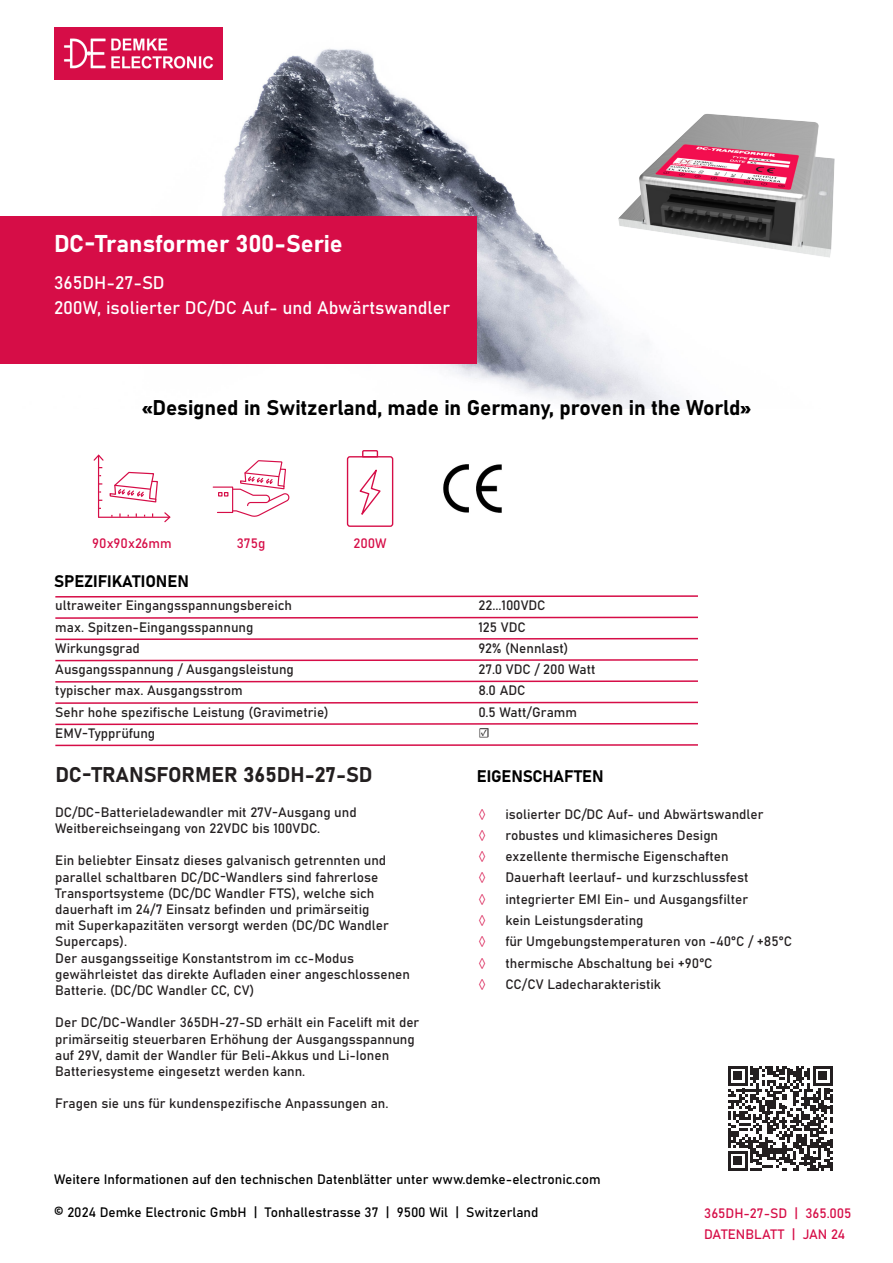
<style>
.page{position:relative;width:893px;height:1263px;background:#fff}
.page>*{position:absolute;margin:0;border:0;box-sizing:border-box;transform-origin:0 0}
.t1{font:24px "Bahnschrift";color:#fff}
.t2{font:21px "Bahnschrift";letter-spacing:-.005em;color:#000}
.t3{font:21px "Bahnschrift";color:#231f20}
.t4{font:18px "Bahnschrift";color:#fff}
.t5{font:16.5px "Bahnschrift";letter-spacing:-.005em;color:#000}
.t6{font:13.5px/16.2px "Bahnschrift";color:#231f20}
.t7{font:13.5px "Bahnschrift";color:#000}
.DIM_gew_AW_Absatz{font:13.5px "Bahnschrift";color:#d60d47}
.t8{font:13.5px "Minion Pro";color:#d60d47}
.t9{font:13.5px "Minion Pro";color:#231f20}
</style>
<div class="page">
<img style="left:54px;top:27px;width:630px;height:382px">
<img style="left:54px;top:28px;width:169px;height:51px">
<div style="left:0;top:216px;width:477px;height:148px;background:#d60d47"></div>
<svg style="left:55px;top:595px;width:643px;height:3px"></svg>
<svg style="left:55px;top:616px;width:643px;height:3px"></svg>
<svg style="left:55px;top:637px;width:643px;height:4px"></svg>
<svg style="left:55px;top:659px;width:643px;height:3px"></svg>
<svg style="left:55px;top:680px;width:643px;height:3px"></svg>
<svg style="left:55px;top:701px;width:643px;height:3px"></svg>
<svg style="left:55px;top:722px;width:643px;height:4px"></svg>
<svg style="left:55px;top:744px;width:643px;height:3px"></svg>
<svg style="left:94px;top:454px;width:76px;height:69px"></svg>
<svg style="left:213px;top:460px;width:76px;height:57px"></svg>
<svg style="left:346px;top:450px;width:48px;height:77px"></svg>
<img style="left:443px;top:464px;width:59px;height:49px">
<svg style="left:728px;top:1066px;width:105px;height:105px"></svg>
<img style="left:605px;top:89px;width:230px;height:197px">
<p class="t1" style="left:54px;top:225px;width:290px">DC-Transformer 300-Serie</p>
<p class="t4" style="left:54px;top:269px;width:112px">365DH-27-SD</p>
<p class="t4" style="left:54px;top:294px;width:398px">200W, isolierter DC/DC Auf- und Abwärtswandler</p>
<h2 class="t2" style="left:142px;top:392px;width:610px">«Designed in Switzerland, made in Germany, proven in the World»</h2>
<p class="DIM_gew_AW_Absatz" style="left:92px;top:532px;width:81px">90x90x26mm</p>
<p class="DIM_gew_AW_Absatz" style="left:237px;top:532px;width:30px">375g</p>
<p class="DIM_gew_AW_Absatz" style="left:354px;top:533px;width:35px">200W</p>
<p class="t5" style="left:54px;top:569px;width:136px">SPEZIFIKATIONEN</p>
<p class="t6" style="left:55px;top:596px;width:238px">ultraweiter Eingangsspannungsbereich</p>
<p class="t6" style="left:478px;top:596px;width:69px">22...100VDC</p>
<p class="t6" style="left:478px;top:618px;width:49px">125 VDC</p>
<p class="t6" style="left:55px;top:639px;width:86px">Wirkungsgrad</p>
<p class="t6" style="left:478px;top:639px;width:92px">92% (Nennlast)</p>
<p class="t6" style="left:55px;top:660px;width:240px">Ausgangsspannung / Ausgangsleistung</p>
<p class="t6" style="left:478px;top:660px;width:119px">27.0 VDC / 200 Watt</p>
<p class="t6" style="left:55px;top:682px;width:189px">typischer max. Ausgangsstrom</p>
<p class="t6" style="left:478px;top:682px;width:49px">8.0 ADC</p>
<p class="t6" style="left:55px;top:703px;width:275px">Sehr hohe spezifische Leistung (Gravimetrie)</p>
<p class="t6" style="left:478px;top:703px;width:100px">0.5 Watt/Gramm</p>
<p class="t6" style="left:55px;top:724px;width:101px">EMV-Typprüfung</p>
<p class="t9" style="left:478px;top:724px;width:13px">☑</p>
<p class="t6" style="left:55px;top:618px;width:200px">max. Spitzen-Eingangsspannung</p>
<p class="t3" style="left:55px;top:759px;width:319px">DC-TRANSFORMER 365DH-27-SD</p>
<p class="t6" style="left:55px;top:803px;width:303px">DC/DC-Batterieladewandler mit 27V-Ausgang und<br>Weitbereichseingang von 22VDC bis 100VDC.</p>
<p class="t6" style="left:55px;top:851px;width:335px">Ein beliebter Einsatz dieses galvanisch getrennten und parallel schaltbaren DC/DC-Wandlers sind fahrerlose Transportsysteme (DC/DC Wandler FTS), welche sich dauerhaft im 24/7 Einsatz befinden und primärseitig mit Superkapazitäten versorgt werden (DC/DC Wandler Supercaps).</p>
<p class="t6" style="left:55px;top:949px;width:356px">Der ausgangsseitige Konstantstrom im cc-Modus gewährleistet das direkte Aufladen einer angeschlossenen<br>Batterie. (DC/DC Wandler CC, CV)</p>
<p class="t6" style="left:55px;top:1013px;width:366px">Der DC/DC-Wandler 365DH-27-SD erhält ein Facelift mit der primärseitig steuerbaren Erhöhung der Ausgangsspannung auf 29V, damit der Wandler für Beli-Akkus und Li-Ionen Batteriesysteme eingesetzt werden kann.</p>
<p class="t6" style="left:55px;top:1094px;width:335px">Fragen sie uns für kundenspezifische Anpassungen an.</p>
<p class="t5" style="left:477px;top:763px;width:128px">EIGENSCHAFTEN</p>
<p class="t8" style="left:478px;top:805px;width:9px">◊</p>
<p class="t6" style="left:505px;top:805px;width:260px">isolierter DC/DC Auf- und Abwärtswandler</p>
<p class="t8" style="left:478px;top:827px;width:9px">◊</p>
<p class="t6" style="left:505px;top:826px;width:214px">robustes und klimasicheres Design</p>
<p class="t8" style="left:478px;top:848px;width:9px">◊</p>
<p class="t6" style="left:505px;top:847px;width:225px">exzellente thermische Eigenschaften</p>
<p class="t8" style="left:478px;top:869px;width:9px">◊</p>
<p class="t6" style="left:505px;top:869px;width:245px">Dauerhaft leerlauf- und kurzschlussfest</p>
<p class="t8" style="left:478px;top:890px;width:9px">◊</p>
<p class="t6" style="left:505px;top:890px;width:244px">integrierter EMI Ein- und Ausgangsfilter</p>
<p class="t8" style="left:478px;top:912px;width:9px">◊</p>
<p class="t6" style="left:505px;top:911px;width:140px">kein Leistungsderating</p>
<p class="t8" style="left:478px;top:933px;width:9px">◊</p>
<p class="t6" style="left:505px;top:932px;width:288px">für Umgebungstemperaturen von -40°C / +85°C</p>
<p class="t8" style="left:478px;top:954px;width:9px">◊</p>
<p class="t6" style="left:505px;top:954px;width:209px">thermische Abschaltung bei +90°C</p>
<p class="t8" style="left:478px;top:975px;width:9px">◊</p>
<p class="t6" style="left:505px;top:975px;width:157px">CC/CV Ladecharakteristik</p>
<p class="t7" style="left:54px;top:1169px;width:548px">Weitere Informationen auf den technischen Datenblätter unter www.demke-electronic.com</p>
<p class="t7" style="left:54px;top:1202px;width:486px">© 2024 Demke Electronic GmbH | Tonhallestrasse 37 | 9500 Wil | Switzerland</p>
<p class="DIM_gew_AW_Absatz" style="left:704px;top:1203px;width:149px">365DH-27-SD | 365.005</p>
<p class="DIM_gew_AW_Absatz" style="left:704px;top:1224px;width:143px">DATENBLATT | JAN 24</p>
</div>
